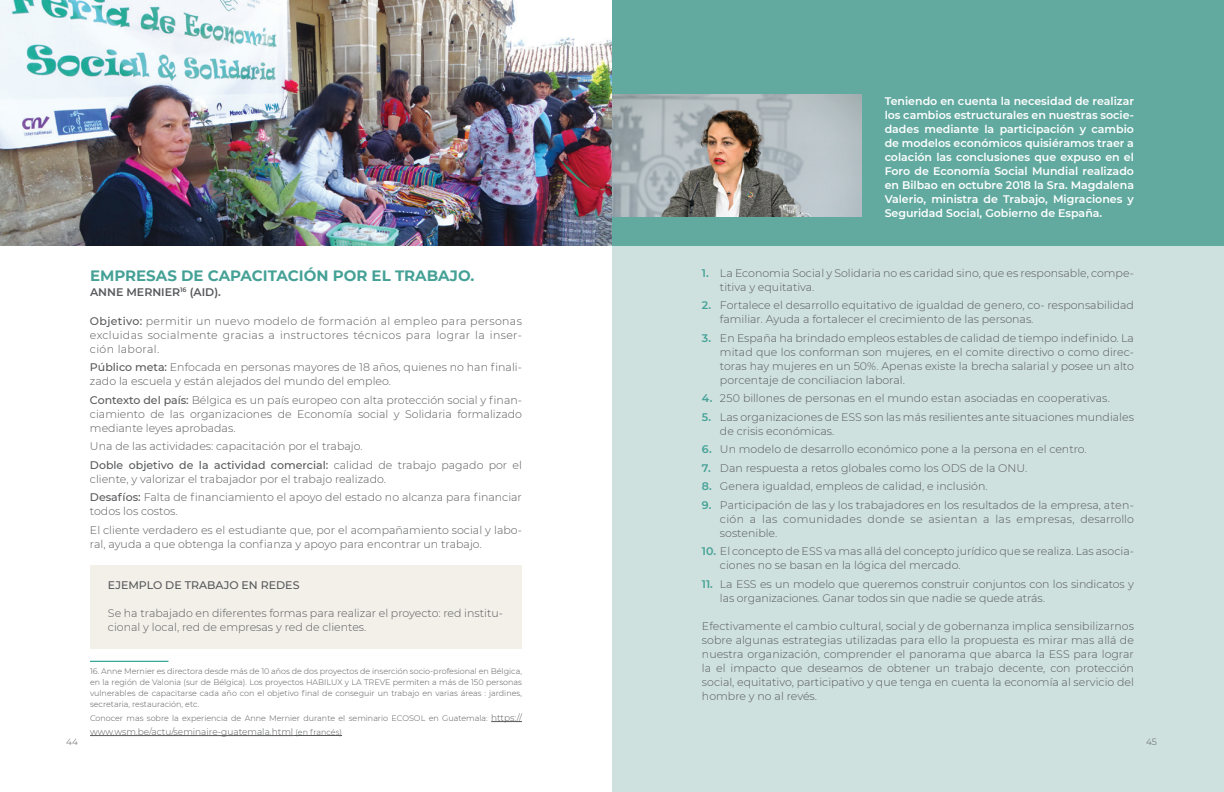
<style>
.page{position:relative;width:1224px;height:792px;background:#fff}
.page>*{position:absolute;margin:0;border:0;box-sizing:border-box;transform-origin:0 0}
.t1{font:700 15px "Montserrat";color:#45a196}
.t2{font:300 11px/14px "Montserrat";color:#57585a}
.t3{font:600 11px/14px "Montserrat";color:#fff;text-align:justify}
.t4{font:500 11px "Montserrat";color:#57585a}
.t5{font:600 11px "Montserrat";color:#57585a}
.t6{font:300 9px "Montserrat";color:#57585a}
.t7{font:300 8px/11px "Montserrat";color:#57585a;text-align:justify}
.s1{font-weight:500}
.s2{font-size:9px}
.s3{font-size:8px}
.s4{font-weight:600;color:#45a196}
</style>
<div class="page">
<div style="left:90px;top:566px;width:432px;height:83px;background:#f3f0ea"></div>
<hr style="left:491px;top:721px;width:31px;height:1px;background:#57585a">
<hr style="left:90px;top:735px;width:203px;height:1px;background:#57585a">
<hr style="left:293px;top:735px;width:49px;height:1px;background:#57585a">
<hr style="left:90px;top:661px;width:78px;height:1px;background:#039182">
<img style="left:0;top:0;width:612px;height:246px">
<div style="left:612px;top:0;width:612px;height:792px;background:#cee1de"></div>
<div style="left:612px;top:0;width:612px;height:246px;background:#62aaa0"></div>
<img style="left:612px;top:94px;width:249px;height:123px">
<p class="t6" style="left:66px;top:736px;width:13px">44</p>
<h1 class="t1" style="left:90px;top:265px;width:386px">EMPRESAS DE CAPACITACIÓN POR EL TRABAJO.</h1>
<p class="t5" style="left:90px;top:284px;width:132px">ANNE MERNIER<sup>16</sup> (AID).</p>
<p class="t2" style="left:90px;top:313px;width:434px;text-align:justify"><span class="s1">Objetivo:</span> permitir un nuevo modelo de formación al empleo para personas excluidas socialmente gracias a instructores técnicos para lograr la inser&shy;ción laboral.</p>
<p class="t2" style="left:90px;top:360px;width:434px"><span class="s1">Público meta:</span> Enfocada en personas mayores de 18 años, quienes no han finali&shy;zado la escuela y están alejados del mundo del empleo.</p>
<p class="t2" style="left:90px;top:392px;width:434px;text-align:justify"><span class="s1">Contexto del país:</span> Bélgica es un país europeo con alta protección social y finan&shy;ciamiento de las organizaciones de Economía social y Solidaria formalizado mediante leyes aprobadas.</p>
<p class="t2" style="left:90px;top:437px;width:433px;line-height:18.5px">Una de las actividades: capacitación por el trabajo.<br><span class="s1">Doble objetivo de la actividad comercial:</span> calidad de trabajo pagado por el</p>
<p class="t2" style="left:90px;top:469px;width:433px;line-height:18.5px">cliente, y valorizar el trabajador por el trabajo realizado.<br><span class="s1">Desafíos:</span> Falta de financiamiento el apoyo del estado no alcanza para financiar</p>
<p class="t2" style="left:90px;top:502px;width:434px;line-height:18.5px">todos los costos.<br>El cliente verdadero es el estudiante que, por el acompañamiento social y labo-</p>
<p class="t2" style="left:90px;top:536px;width:393px">ral, ayuda a que obtenga la confianza y apoyo para encontrar un trabajo.</p>
<p class="t4" style="left:108px;top:578px;width:193px">EJEMPLO DE TRABAJO EN REDES</p>
<p class="t2" style="left:108px;top:606px;width:396px">Se ha trabajado en diferentes formas para realizar el proyecto: red institu&shy;cional y local, red de empresas y red de clientes.</p>
<p class="t7" style="left:90px;top:665px;width:434px">16. Anne Mernier es directora desde más de 10 años de dos proyectos de inserción socio-profesional en Bélgica, en la región de Valonia (sur de Bélgica). Los proyectos HABILUX y LA TREVE permiten a más de 150 personas vulnerables de capacitarse cada año con el objetivo final de conseguir un trabajo en varias áreas : jardines, secretaria, restauración, etc.</p>
<p class="t7" style="left:90px;top:712px;width:434px">Conocer mas sobre la experiencia de Anne Mernier durante el seminario ECOSOL en Guatemala: <span class="s2">https://</span></p>
<p class="t6" style="left:90px;top:726px;width:254px">www.wsm.be/actu/seminaire-guatemala.html <span class="s3">(en francés)</span></p>
<p class="t3" style="left:885px;top:94px;width:251px">Teniendo en cuenta la necesidad de realizar los cambios estructurales en nuestras socie&shy;dades mediante la participación y cambio de modelos económicos quisiéramos traer a colación las conclusiones que expuso en el Foro de Economía Social Mundial realizado en Bilbao en octubre 2018 la Sra. Magdalena Valerio, ministra de Trabajo, Migraciones y Seguridad Social, Gobierno de España.</p>
<p class="t2" style="left:720px;top:266px;width:415px;text-indent:-18px"><span class="s4">1.</span> La Economia Social y Solidaria no es caridad sino, que es responsable, compe&shy;titiva y equitativa.</p>
<p class="t2" style="left:720px;top:298px;width:416px;text-indent:-18px"><span class="s4">2.</span> Fortalece el desarrollo equitativo de igualdad de genero, co- responsabilidad familiar. Ayuda a fortalecer el crecimiento de las personas.</p>
<p class="t2" style="left:720px;top:331px;width:416px;text-align:justify;text-indent:-18px"><span class="s4">3.</span> En España ha brindado empleos estables de calidad de tiempo indefinido. La mitad que los conforman son mujeres, en el comite directivo o como direc&shy;toras hay mujeres en un 50%. Apenas existe la brecha salarial y posee un alto porcentaje de conciliacion laboral.</p>
<p class="t2" style="left:702px;top:391px;width:409px"><span class="s4">4.</span> 250 billones de personas en el mundo estan asociadas en cooperativas.</p>
<p class="t2" style="left:720px;top:410px;width:415px;text-indent:-18px"><span class="s4">5.</span> Las organizaciones de ESS son las más resilientes ante situaciones mundiales de crisis económicas.</p>
<p class="t2" style="left:702px;top:442px;width:386px"><span class="s4">6.</span> Un modelo de desarrollo económico pone a la persona en el centro.</p>
<p class="t2" style="left:702px;top:461px;width:327px"><span class="s4">7.</span> Dan respuesta a retos globales como los ODS de la ONU.</p>
<p class="t2" style="left:702px;top:479px;width:287px"><span class="s4">8.</span> Genera igualdad, empleos de calidad, e inclusión.</p>
<p class="t2" style="left:720px;top:498px;width:415px;text-align:justify;text-indent:-18px"><span class="s4">9.</span> Participación de las y los trabajadores en los resultados de la empresa, aten&shy;ción a las comunidades donde se asientan a las empresas, desarrollo sostenible.</p>
<p class="t2" style="left:720px;top:544px;width:415px;text-indent:-18px"><span class="s4">10.</span> El concepto de ESS va mas allá del concepto jurídico que se realiza. Las asocia&shy;ciones no se basan en la lógica del mercado.</p>
<p class="t2" style="left:720px;top:577px;width:415px;text-indent:-18px"><span class="s4">11.</span> La ESS es un modelo que queremos construir conjuntos con los sindicatos y las organizaciones. Ganar todos sin que nadie se quede atrás.</p>
<p class="t2" style="left:702px;top:619px;width:434px;text-align:justify">Efectivamente el cambio cultural, social y de gobernanza implica sensibilizarnos sobre algunas estrategias utilizadas para ello la propuesta es mirar mas allá de nuestra organización, comprender el panorama que abarca la ESS para lograr la el impacto que deseamos de obtener un trabajo decente, con protección social, equitativo, participativo y que tenga en cuenta la economía al servicio del hombre y no al revés.</p>
<p class="t6" style="left:1146px;top:736px;width:12px">45</p>
</div>
